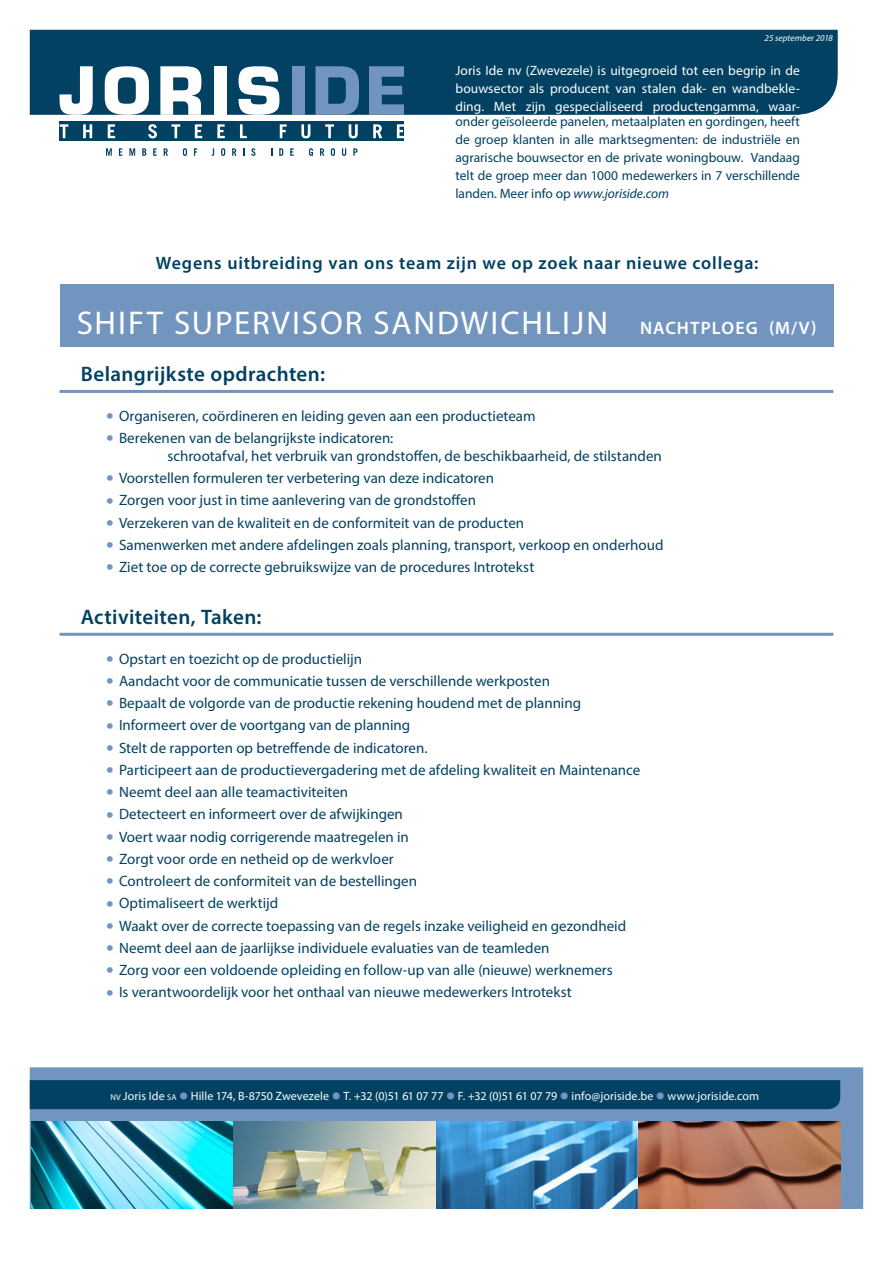
<style>
.page{position:relative;width:893px;height:1263px;background:#fff}
.page>*{position:absolute;margin:0;border:0;box-sizing:border-box;transform-origin:0 0}
.Functietitel{font:33px "Myriad Pro";letter-spacing:.06em;color:#fff}
.Functie___Profiel{font:600 21px "Myriad Pro";letter-spacing:.015em;color:#024161}
.Koptekstrij{font:600 18px "Myriad Pro";letter-spacing:.045em;color:#024161}
.t1{font:15px/18px "Myriad Pro";color:#024161}
.t2{font:13.5px/18px "Myriad Pro";color:#024161;text-align:justify}
.t3{font:13.5px/18px "Myriad Pro";letter-spacing:.005em;color:#fff;text-align:justify}
.t4{font:12px "Myriad Pro";letter-spacing:.005em;color:#fff}
.t5{font:italic 9px "Myriad Pro";letter-spacing:.01em;color:#fff}
.s1{font-style:italic}
.s2{font-weight:600;font-size:18px}
.s3{font-size:27px;color:#7295c0}
.s4{font-size:8.4px}
.s5{font-weight:700;font-size:27px;color:#7295c0}
</style>
<div class="page">
<div style="left:30px;top:30px;width:808px;height:85px;background:#024161"></div>
<div style="left:31px;top:1069px;width:831px;height:138px;background:#7295c0"></div>
<hr style="left:862px;top:1069px;width:1px;height:30px;background:#7295c0">
<hr style="left:862px;top:1099px;width:1px;height:108px;background:#7295c0">
<hr style="left:30px;top:1067px;width:833px;height:2px;background:#7295c0">
<hr style="left:30px;top:1069px;width:1px;height:30px;background:#7295c0">
<hr style="left:30px;top:1099px;width:1px;height:108px;background:#7295c0">
<hr style="left:30px;top:1207px;width:833px;height:2px;background:#7295c0">
<hr style="left:31px;top:1098px;width:831px;height:1px;background:#7295c0">
<img style="left:233px;top:1121px;width:406px;height:87px">
<svg style="left:639px;top:1121px;width:201px;height:87px;background:#a76d54"></svg>
<img style="left:31px;top:1121px;width:202px;height:87px">
<svg style="left:436px;top:1121px;width:202px;height:87px;background:#468ec0"></svg>
<div style="left:30px;top:1080px;width:810px;height:29px;background:#024161"></div>
<svg style="left:106px;top:148px;width:6px;height:8px"></svg>
<svg style="left:119px;top:148px;width:3px;height:8px"></svg>
<svg style="left:129px;top:148px;width:6px;height:8px"></svg>
<svg style="left:142px;top:148px;width:4px;height:8px"></svg>
<svg style="left:153px;top:148px;width:4px;height:8px"></svg>
<svg style="left:164px;top:148px;width:4px;height:8px"></svg>
<svg style="left:183px;top:148px;width:4px;height:8px"></svg>
<svg style="left:194px;top:148px;width:3px;height:8px"></svg>
<svg style="left:212px;top:148px;width:2px;height:8px"></svg>
<svg style="left:221px;top:148px;width:4px;height:8px"></svg>
<svg style="left:232px;top:148px;width:4px;height:8px"></svg>
<svg style="left:251px;top:148px;width:4px;height:8px"></svg>
<svg style="left:279px;top:148px;width:4px;height:8px"></svg>
<svg style="left:290px;top:148px;width:4px;height:8px"></svg>
<svg style="left:309px;top:148px;width:4px;height:8px"></svg>
<svg style="left:320px;top:148px;width:4px;height:8px"></svg>
<svg style="left:331px;top:148px;width:4px;height:8px"></svg>
<svg style="left:342px;top:148px;width:4px;height:8px"></svg>
<svg style="left:353px;top:148px;width:4px;height:8px"></svg>
<div style="left:60px;top:122px;width:344px;height:19px;background:#024161"></div>
<svg style="left:60px;top:66px;width:33px;height:49px"></svg>
<svg style="left:105px;top:66px;width:44px;height:49px"></svg>
<svg style="left:160px;top:66px;width:41px;height:49px"></svg>
<div style="left:214px;top:66px;width:12px;height:49px;background:#fff"></div>
<svg style="left:238px;top:66px;width:42px;height:49px"></svg>
<div style="left:292px;top:66px;width:13px;height:49px;background:#7295c0"></div>
<svg style="left:316px;top:66px;width:43px;height:49px;background:#537ea6"></svg>
<svg style="left:369px;top:66px;width:35px;height:49px;background:#547ea6"></svg>
<svg style="left:60px;top:124px;width:8px;height:14px"></svg>
<svg style="left:83px;top:124px;width:9px;height:14px"></svg>
<svg style="left:108px;top:124px;width:7px;height:14px"></svg>
<svg style="left:148px;top:124px;width:9px;height:14px"></svg>
<svg style="left:171px;top:124px;width:9px;height:14px"></svg>
<svg style="left:195px;top:124px;width:7px;height:14px"></svg>
<svg style="left:217px;top:124px;width:8px;height:14px"></svg>
<svg style="left:240px;top:124px;width:7px;height:14px"></svg>
<svg style="left:280px;top:124px;width:7px;height:14px"></svg>
<svg style="left:301px;top:124px;width:9px;height:14px"></svg>
<svg style="left:325px;top:124px;width:9px;height:14px"></svg>
<svg style="left:349px;top:124px;width:9px;height:14px"></svg>
<svg style="left:373px;top:124px;width:9px;height:14px"></svg>
<svg style="left:397px;top:124px;width:7px;height:14px"></svg>
<div style="left:60px;top:285px;width:773px;height:62px;background:#7295c0"></div>
<hr style="left:60px;top:390px;width:773px;height:3px;background:#7295c0">
<hr style="left:60px;top:633px;width:773px;height:3px;background:#7295c0">
<p class="t5" style="left:765px;top:32px;width:70px">25 september 2018</p>
<p class="t3" style="left:455px;top:62px;width:346px">Joris Ide nv (Zwevezele) is uitgegroeid tot een begrip in de bouwsector als producent van stalen dak- en wandbekle&shy;ding. Met zijn gespecialiseerd productengamma, waar-</p>
<p class="t2" style="left:455px;top:112px;width:346px">onder geïsoleerde panelen, metaalplaten en gordingen, heeft de groep klanten in alle marktsegmenten: de industriële en agrarische bouwsector en de private woningbouw. Vandaag telt de groep meer dan 1000 medewerkers in 7 verschillende landen. Meer info op <span class="s1">www.joriside.com</span></p>
<p class="Koptekstrij" style="left:156px;top:251px;width:604px">Wegens uitbreiding van ons team zijn we op zoek naar nieuwe collega:</p>
<p class="Functietitel" style="left:77px;top:302px;width:741px">SHIFT SUPERVISOR SANDWICHLIJN <span class="s2">NACHTPLOEG (M/V)</span></p>
<p class="Functie___Profiel" style="left:81px;top:361px;width:246px">Belangrijkste opdrachten:</p>
<p class="t1" style="left:106px;top:406px;width:431px"><span class="s3">•</span> Organiseren, coördineren en leiding geven aan een productieteam</p>
<p class="t1" style="left:168px;top:429px;width:496px;text-indent:-61px"><span class="s3">•</span> Berekenen van de belangrijkste indicatoren:<br>schrootafval, het verbruik van grondstoffen, de beschikbaarheid, de stilstanden</p>
<p class="t1" style="left:106px;top:469px;width:389px"><span class="s3">•</span> Voorstellen formuleren ter verbetering van deze indicatoren</p>
<p class="t1" style="left:106px;top:491px;width:371px"><span class="s3">•</span> Zorgen voor just in time aanlevering van de grondstoffen</p>
<p class="t1" style="left:106px;top:513px;width:419px"><span class="s3">•</span> Verzekeren van de kwaliteit en de conformiteit van de producten</p>
<p class="t1" style="left:106px;top:536px;width:559px"><span class="s3">•</span> Samenwerken met andere afdelingen zoals planning, transport, verkoop en onderhoud</p>
<p class="t1" style="left:106px;top:558px;width:430px"><span class="s3">•</span> Ziet toe op de correcte gebruikswijze van de procedures Introtekst</p>
<p class="Functie___Profiel" style="left:81px;top:604px;width:182px">Activiteiten, Taken:</p>
<p class="t1" style="left:106px;top:649px;width:257px"><span class="s3">•</span> Opstart en toezicht op de productielijn</p>
<p class="t1" style="left:106px;top:671px;width:445px"><span class="s3">•</span> Aandacht voor de communicatie tussen de verschillende werkposten</p>
<p class="t1" style="left:106px;top:694px;width:476px"><span class="s3">•</span> Bepaalt de volgorde van de productie rekening houdend met de planning</p>
<p class="t1" style="left:106px;top:716px;width:305px"><span class="s3">•</span> Informeert over de voortgang van de planning</p>
<p class="t1" style="left:106px;top:738px;width:323px"><span class="s3">•</span> Stelt de rapporten op betreffende de indicatoren.</p>
<p class="t1" style="left:106px;top:760px;width:536px"><span class="s3">•</span> Participeert aan de productievergadering met de afdeling kwaliteit en Maintenance</p>
<p class="t1" style="left:106px;top:783px;width:243px"><span class="s3">•</span> Neemt deel aan alle teamactiviteiten</p>
<p class="t1" style="left:106px;top:805px;width:298px"><span class="s3">•</span> Detecteert en informeert over de afwijkingen</p>
<p class="t1" style="left:106px;top:827px;width:304px"><span class="s3">•</span> Voert waar nodig corrigerende maatregelen in</p>
<p class="t1" style="left:106px;top:849px;width:289px"><span class="s3">•</span> Zorgt voor orde en netheid op de werkvloer</p>
<p class="t1" style="left:106px;top:872px;width:312px"><span class="s3">•</span> Controleert de conformiteit van de bestellingen</p>
<p class="t1" style="left:106px;top:894px;width:173px"><span class="s3">•</span> Optimaliseert de werktijd</p>
<p class="t1" style="left:106px;top:916px;width:521px"><span class="s3">•</span> Waakt over de correcte toepassing van de regels inzake veiligheid en gezondheid</p>
<p class="t1" style="left:106px;top:938px;width:445px"><span class="s3">•</span> Neemt deel aan de jaarlijkse individuele evaluaties van de teamleden</p>
<p class="t1" style="left:106px;top:961px;width:508px"><span class="s3">•</span> Zorg voor een voldoende opleiding en follow-up van alle (nieuwe) werknemers</p>
<p class="t1" style="left:106px;top:983px;width:467px"><span class="s3">•</span> Is verantwoordelijk voor het onthaal van nieuwe medewerkers Introtekst</p>
<p class="t4" style="left:110px;top:1089px;width:650px"><span class="s4">NV</span> Joris Ide <span class="s4">SA</span> <span class="s5">•</span> Hille 174, B-8750 Zwevezele <span class="s5">•</span> T. +32 (0)51 61 07 77 <span class="s5">•</span> F. +32 (0)51 61 07 79 <span class="s5">•</span> info@joriside.be <span class="s5">•</span> www.joriside.com</p>
</div>
